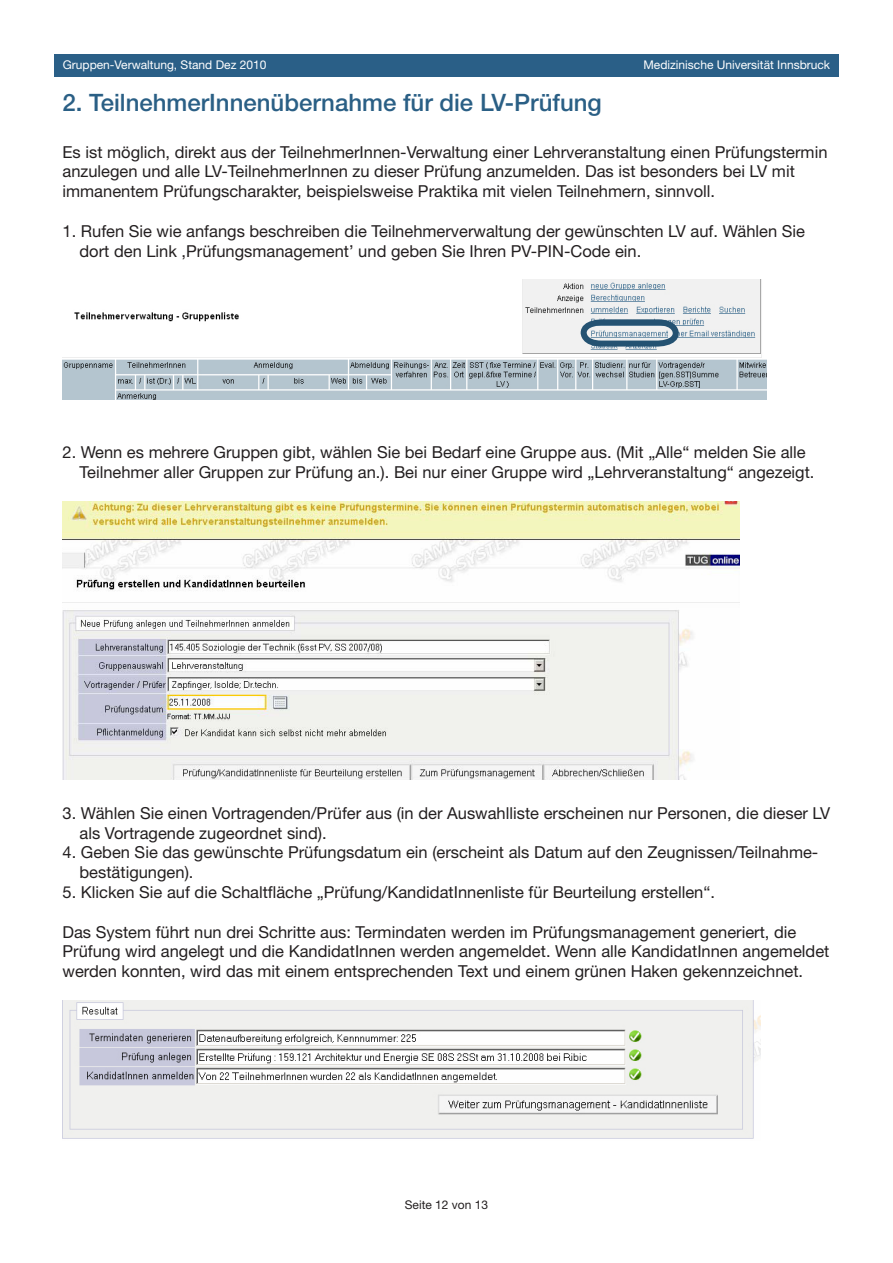
<style>
.page{position:relative;width:893px;height:1263px;background:#fff}
.page>*{position:absolute;margin:0;border:0;box-sizing:border-box;transform-origin:0 0}
.Überschrift_groß{font:500 24px "Helvetica Neue LT Std";color:#2a5f85}
.Text{font:16.5px/19.8px "Helvetica Neue LT Std";color:#231f20}
.t1{font:12px "Helvetica Neue LT Std";color:#fff}
.t2{font:12px "Helvetica Neue LT Std";color:#231f20}
</style>
<div class="page">
<div style="left:54px;top:54px;width:785px;height:22px;background:#2a5f87"></div>
<img style="left:63px;top:280px;width:704px;height:119px">
<img style="left:63px;top:501px;width:677px;height:278px">
<img style="left:63px;top:1000px;width:697px;height:139px">
<svg style="left:578px;top:316px;width:104px;height:34px"></svg>
<p class="t1" style="left:63px;top:58px;width:205px">Gruppen-Verwaltung, Stand Dez 2010</p>
<p class="t1" style="left:643px;top:58px;width:188px">Medizinische Universität Innsbruck</p>
<p class="Überschrift_groß" style="left:63px;top:88px;width:541px">2. TeilnehmerInnenübernahme für die LV-Prüfung</p>
<p class="Text" style="left:63px;top:141px;width:766px">Es ist möglich, direkt aus der TeilnehmerInnen-Verwaltung einer Lehrveranstaltung einen Prüfungstermin anzulegen und alle LV-TeilnehmerInnen zu dieser Prüfung anzumelden. Das ist besonders bei LV mit immanentem Prüfungscharakter, beispielsweise Praktika mit vielen Teilnehmern, sinnvoll.</p>
<p class="Text" style="left:80px;top:221px;width:727px;text-indent:-17px">1. Rufen Sie wie anfangs beschreiben die Teilnehmerverwaltung der gewünschten LV auf. Wählen Sie dort den Link ‚Prüfungsmanagement’ und geben Sie Ihren PV-PIN-Code ein.</p>
<p class="Text" style="left:80px;top:442px;width:736px;text-indent:-17px">2. Wenn es mehrere Gruppen gibt, wählen Sie bei Bedarf eine Gruppe aus. (Mit „Alle“ melden Sie alle<br>Teilnehmer aller Gruppen zur Prüfung an.). Bei nur einer Gruppe wird „Lehrveranstaltung“ angezeigt.</p>
<p class="Text" style="left:80px;top:803px;width:752px;text-indent:-17px">3. Wählen Sie einen Vortragenden/Prüfer aus (in der Auswahlliste erscheinen nur Personen, die dieser LV als Vortragende zugeordnet sind).</p>
<p class="Text" style="left:80px;top:842px;width:740px;text-indent:-17px">4. Geben Sie das gewünschte Prüfungsdatum ein (erscheint als Datum auf den Zeugnissen/Teilnahme&shy;bestätigungen).</p>
<p class="Text" style="left:63px;top:882px;width:654px">5. Klicken Sie auf die Schaltfläche „Prüfung/KandidatInnenliste für Beurteilung erstellen“.</p>
<p class="Text" style="left:63px;top:922px;width:768px">Das System führt nun drei Schritte aus: Termindaten werden im Prüfungsmanagement generiert, die<br>Prüfung wird angelegt und die KandidatInnen werden angemeldet. Wenn alle KandidatInnen angemeldet werden konnten, wird das mit einem entsprechenden Text und einem grünen Haken gekennzeichnet.</p>
<p class="t2" style="left:405px;top:1197px;width:85px">Seite 12 von 13</p>
</div>
